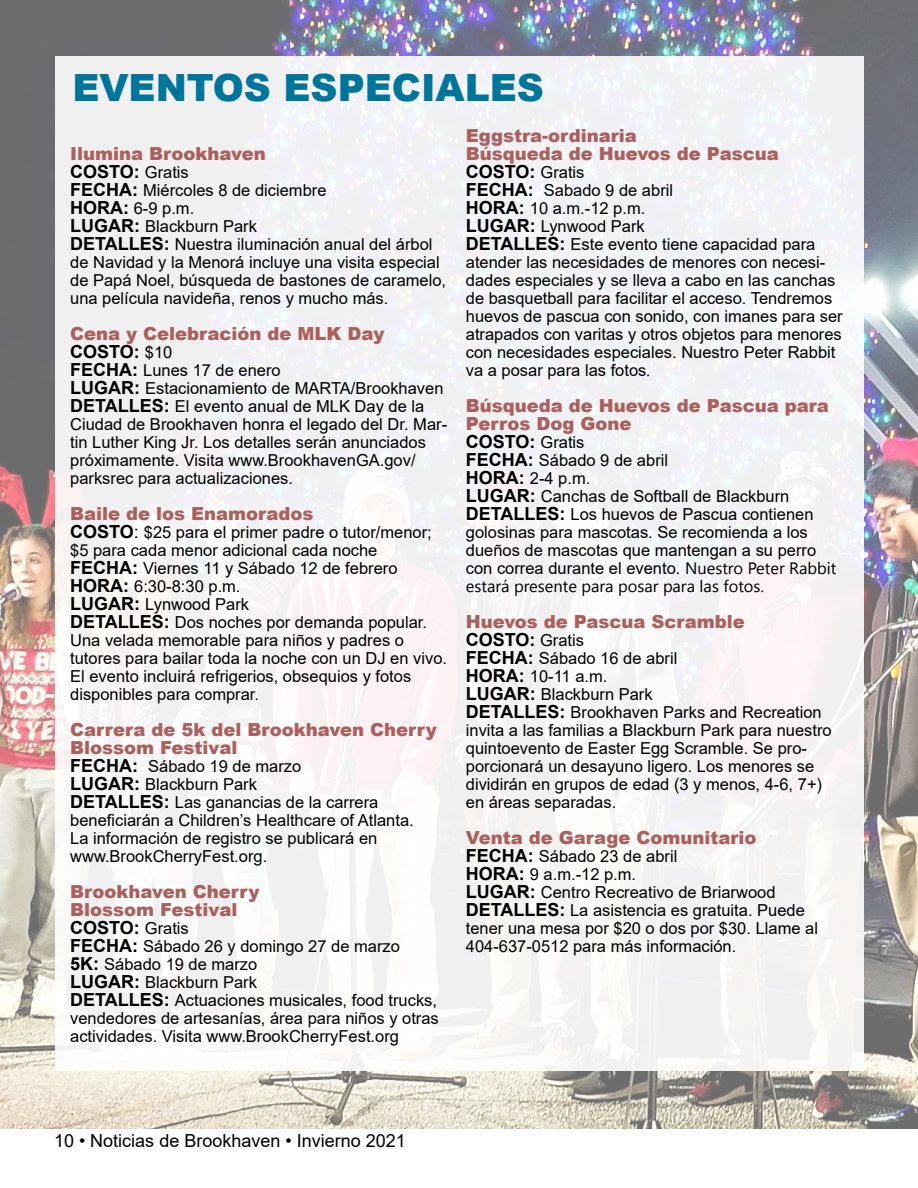
<style>
.page{position:relative;width:918px;height:1188px;background:#fff}
.page>*{position:absolute;margin:0;border:0;box-sizing:border-box;transform-origin:0 0}
.t1{font:900 37.5px "Arial";color:#00759c}
.t2{font:900 18px/18px "Arial";color:#ab605d}
.t3{font:18px "Arial";color:#000}
.t4{font:16.5px/18px "Arial";color:#000}
.t5{font:16.5px "Leelawadee UI";color:#000}
.s1{font-weight:700;color:#000}
.s2{font-weight:400;font-size:16.5px;color:#000}
.s3{font-weight:700;font-size:18px}
.s4{font-size:18px}
.s5{font-family:"Leelawadee UI"}
</style>
<div class="page">
<img style="left:0;top:0;width:918px;height:1128px">
<div style="left:55px;top:56px;width:809px;height:1014px;background:#f3f2f4"></div>
<h1 class="t1" style="left:72px;top:60px;width:473px">EVENTOS ESPECIALES</h1>
<p class="t2" style="left:70px;top:144px;width:197px">Ilumina Brookhaven<br><span class="s1">COSTO:</span> <span class="s2">Gratis</span></p>
<p class="t4" style="left:70px;top:181px;width:378px"><span class="s3">FECHA:</span> Miércoles 8 de diciembre<br><span class="s3">HORA:</span> 6-9 p.m.<br><span class="s3">LUGAR:</span> Blackburn Park<br><span class="s3">DETALLES:</span> Nuestra iluminación anual del árbol de Navidad y la Menorá incluye una visita especial de Papá Noel, búsqueda de bastones de caramelo, una película navideña, renos y mucho más.</p>
<p class="t2" style="left:70px;top:324px;width:316px">Cena y Celebración de MLK Day<br><span class="s1">COSTO:</span> <span class="s2">$10</span></p>
<p class="t4" style="left:70px;top:361px;width:378px"><span class="s3">FECHA:</span> Lunes 17 de enero<br><span class="s3">LUGAR:</span> Estacionamiento de MARTA/Brookhaven <span class="s3">DETALLES:</span> El evento anual de MLK Day de la Ciudad de Brookhaven honra el legado del Dr. Mar&shy;tin Luther King Jr. Los detalles serán anunciados próximamente. Visita www.BrookhavenGA.gov/ parksrec para actualizaciones.</p>
<p class="t2" style="left:70px;top:504px;width:245px">Baile de los Enamorados</p>
<p class="t4" style="left:70px;top:523px;width:378px"><span class="s3">COSTO</span><span class="s4">:</span> $25 para el primer padre o tutor/menor; $5 para cada menor adicional cada noche <span class="s3">FECHA:</span> Viernes 11 y Sábado 12 de febrero <span class="s3">HORA:</span> 6:30-8:30 p.m.<br><span class="s3">LUGAR:</span> Lynwood Park<br><span class="s3">DETALLES:</span> Dos noches por demanda popular.<br>Una velada memorable para niños y padres o tutores para bailar toda la noche con un DJ en vivo.<br>El evento incluirá refrigerios, obsequios y fotos disponibles para comprar.</p>
<p class="t2" style="left:70px;top:720px;width:368px">Carrera de 5k del Brookhaven Cherry<br>Blossom Festival</p>
<p class="t4" style="left:70px;top:757px;width:345px"><span class="s3">FECHA:</span> Sábado 19 de marzo<br><span class="s3">LUGAR:</span> Blackburn Park<br><span class="s3">DETALLES:</span> Las ganancias de la carrera beneficiarán a Children’s Healthcare of Atlanta.<br>La información de registro se publicará en www.BrookCherryFest.org.</p>
<p class="t2" style="left:70px;top:882px;width:191px">Brookhaven Cherry<br>Blossom Festival<br><span class="s1">COSTO:</span> <span class="s2">Gratis</span></p>
<p class="t4" style="left:70px;top:937px;width:370px"><span class="s3">FECHA:</span> Sábado 26 y domingo 27 de marzo<br><span class="s3">5K:</span> Sábado 19 de marzo<br><span class="s3">LUGAR:</span> Blackburn Park<br><span class="s3">DETALLES:</span> Actuaciones musicales, food trucks, vendedores de artesanías, área para niños y otras actividades. Visita www.BrookCherryFest.org</p>
<p class="t2" style="left:466px;top:126px;width:314px">Eggstra-ordinaria<br>Búsqueda de Huevos de Pascua<br><span class="s1">COSTO:</span> <span class="s2">Gratis</span></p>
<p class="t4" style="left:466px;top:181px;width:378px"><span class="s3">FECHA:</span> Sabado 9 de abril<br><span class="s3">HORA:</span> 10 a.m.-12 p.m.<br><span class="s3">LUGAR:</span> Lynwood Park<br><span class="s3">DETALLES:</span> Este evento tiene capacidad para atender las necesidades de menores con necesi&shy;dades especiales y se lleva a cabo en las canchas de basquetball para facilitar el acceso. Tendremos huevos de pascua con sonido, con imanes para ser atrapados con varitas y otros objetos para menores con necesidades especiales. Nuestro Peter Rabbit va a posar para las fotos<span class="s5">.</span></p>
<p class="t2" style="left:466px;top:396px;width:365px">Búsqueda de Huevos de Pascua para<br>Perros Dog Gone<br><span class="s1">COSTO:</span> <span class="s2">Gratis</span></p>
<p class="t4" style="left:466px;top:451px;width:372px"><span class="s3">FECHA:</span> Sábado 9 de abril<br><span class="s3">HORA:</span> 2-4 p.m.<br><span class="s3">LUGAR:</span> Canchas de Softball de Blackburn <span class="s3">DETALLES:</span> Los huevos de Pascua contienen golosinas para mascotas. Se recomienda a los dueños de mascotas que mantengan a su perro con correa durante el evento. <span class="s5">Nuestro Peter Rabbit</span></p>
<p class="t5" style="left:466px;top:575px;width:300px">estará presente para posar para las fotos.</p>
<p class="t2" style="left:466px;top:612px;width:281px">Huevos de Pascua Scramble<br><span class="s1">COSTO:</span> <span class="s2">Gratis</span></p>
<p class="t4" style="left:466px;top:649px;width:367px"><span class="s3">FECHA:</span> Sábado 16 de abril<br><span class="s3">HORA:</span> 10-11 a.m.<br><span class="s3">LUGAR:</span> Blackburn Park<br><span class="s3">DETALLES:</span> Brookhaven Parks and Recreation invita a las familias a Blackburn Park para nuestro quintoevento de Easter Egg Scramble. Se pro&shy;porcionará un desayuno ligero. Los menores se dividirán en grupos de edad (3 y menos, 4-6, 7+) en áreas separadas.</p>
<p class="t2" style="left:466px;top:828px;width:292px">Venta de Garage Comunitario</p>
<p class="t4" style="left:466px;top:847px;width:354px"><span class="s3">FECHA:</span> Sábado 23 de abril<br><span class="s3">HORA:</span> 9 a.m.-12 p.m.<br><span class="s3">LUGAR:</span> Centro Recreativo de Briarwood <span class="s3">DETALLES:</span> La asistencia es gratuita. Puede tener una mesa por $20 o dos por $30. Llame al 404-637-0512 para más información.</p>
<p class="t3" style="left:54px;top:1128px;width:353px">10 • Noticias de Brookhaven • Invierno 2021</p>
</div>
